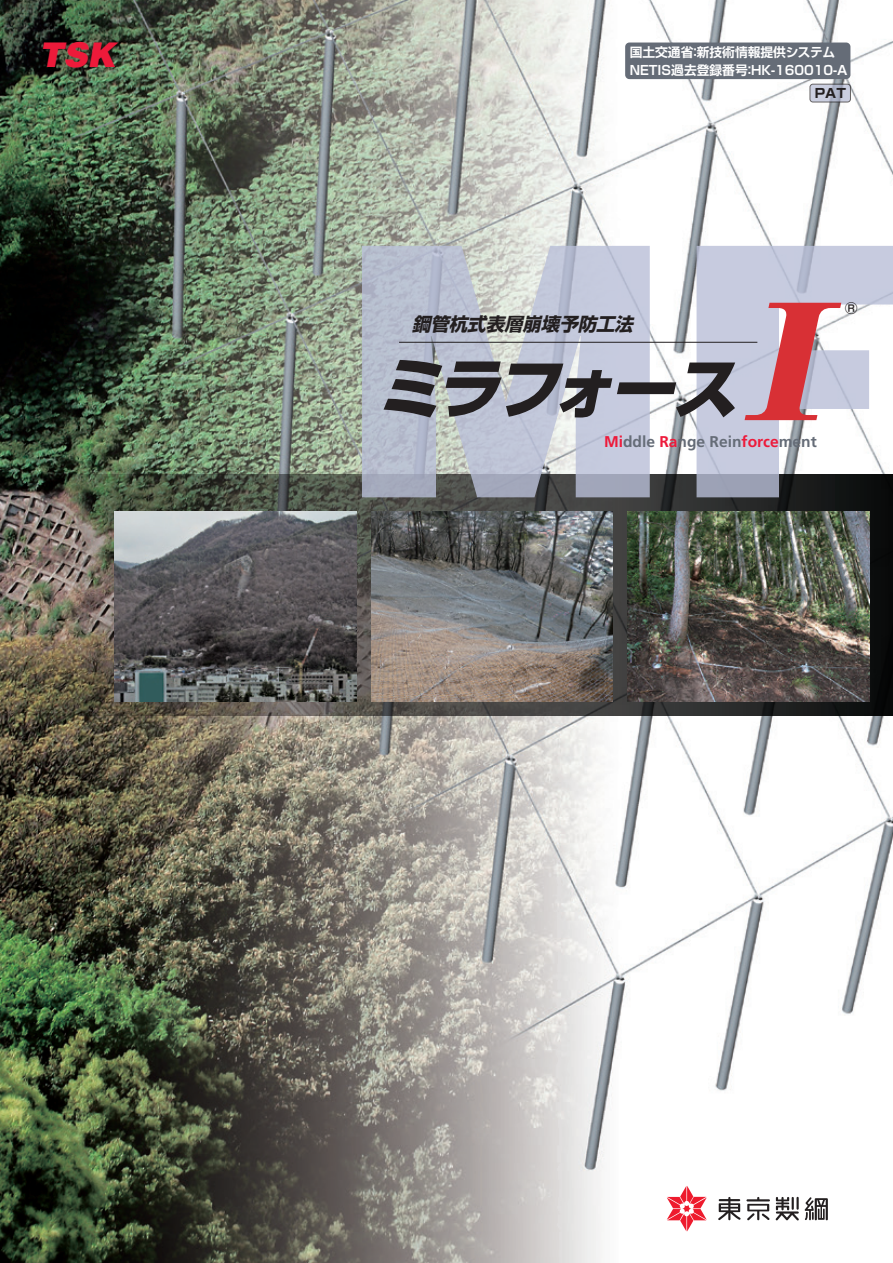
<style>
.page{position:relative;width:893px;height:1263px;background:#fff}
.page>*{position:absolute;margin:0;border:0;box-sizing:border-box;transform-origin:0 0}
.t1{font:italic 900 34.05px "Helvetica";color:#ed1a3a}
.t2{font:italic 700 18.45px "Shin Go Pro";color:#231f20}
.t3{font:700 15.6px "Frutiger";color:#656c77}
.t4{font:500 14.85px "Shin Go Pro";color:#231f20}
.t5{font:700 12.75px/18.1px "Shin Go Pro De";color:#fff}
.t6{font:700 12.75px "Shin Go Pro";color:#231f20}
.s1{color:#ed1a3a}
</style>
<div class="page">
<img style="left:0;top:0;width:893px;height:1263px">
<svg style="left:718px;top:1197px;width:81px;height:23px"></svg>
<svg style="left:805px;top:1197px;width:23px;height:23px"></svg>
<svg style="left:667px;top:1186px;width:40px;height:45px"></svg>
<img style="left:1px;top:474px;width:892px;height:242px">
<svg style="left:362px;top:246px;width:288px;height:251px;background:#bbc0ce"></svg>
<svg style="left:696px;top:246px;width:197px;height:251px;fill:#c7cbdf"></svg>
<svg style="left:745px;top:303px;width:96px;height:117px;background:#d2949f"></svg>
<svg style="left:384px;top:360px;width:351px;height:57px;background:#8a8c94"></svg>
<hr style="left:399px;top:342px;width:358px;height:1px;background:#231f20">
<img style="left:114px;top:511px;width:242px;height:190px">
<img style="left:371px;top:511px;width:242px;height:190px">
<img style="left:627px;top:511px;width:242px;height:190px">
<div style="left:625px;top:43px;width:225px;height:36px;background:#656c77;border-radius:4px"></div>
<svg style="left:810px;top:84px;width:40px;height:18px"></svg>
<div style="left:810px;top:84px;width:41px;height:18px;border:1px solid #231f20;border-radius:3px"></div>
<h1 class="t1" style="left:39px;top:32px;width:78px">TSK</h1>
<p class="t5" style="left:630px;top:41px;width:220px">国土交通省：新技術情報提供システム<br>NETIS過去登録番号：HK-160010-A</p>
<p class="t6" style="left:815px;top:83px;width:33px">PAT</p>
<h2 class="t2" style="left:412px;top:310px;width:228px">鋼管杭式表層崩壊予防工法</h2>
<p class="t4" style="left:845px;top:296px;width:14px">®</p>
<p class="t3" style="left:604px;top:432px;width:214px"><span class="s1">Mi</span>ddle <span class="s1">Ra</span>nge Rein<span class="s1">force</span>ment</p>
</div>
